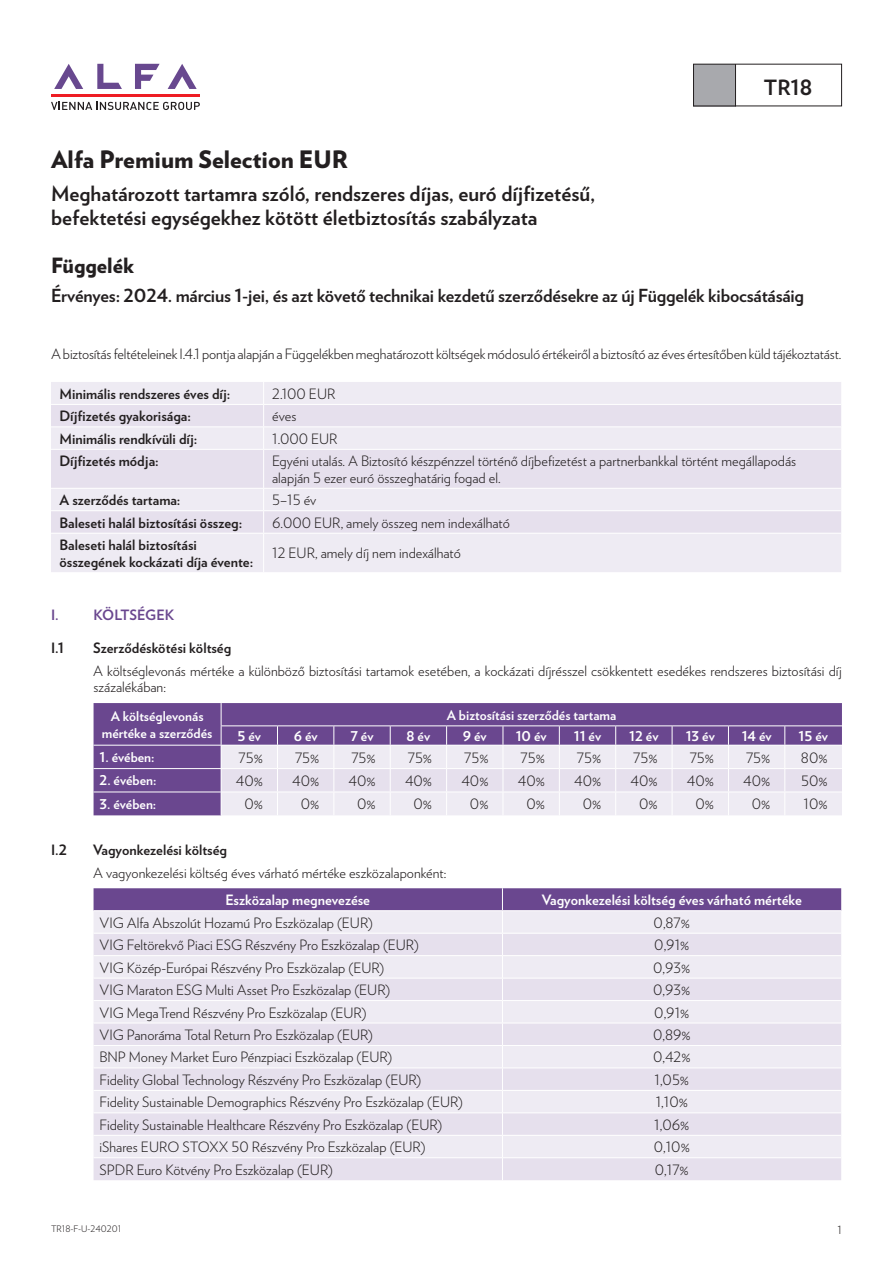
<style>
.page{position:relative;width:893px;height:1263px;background:#fff}
.page>*{position:absolute;margin:0;border:0;box-sizing:border-box;transform-origin:0 0}
.t1{font:900 24px "Verlag";color:#231f20}
.t2{font:700 21px/24px "Verlag";color:#231f20}
.t3{font:900 21px "Verlag";color:#231f20}
.t4{font:700 18px "Verlag";letter-spacing:-.01em;color:#231f20}
.t5{font:300 14.25px/16.5px "Verlag";color:#231f20}
.t6{font:700 14.25px/16.5px "Verlag";color:#231f20}
.t7{font:700 14.25px "Verlag";color:#fff}
.t8{font:700 14.25px "Verlag";letter-spacing:-.01em;color:#6a478f}
.t9{font:700 13.5px/16.5px "Verlag";color:#fff;text-align:center}
.t10{font:300 11.25px "Verlag";color:#231f20}
.t11{font:300 9px "Verlag";color:#231f20}
</style>
<div class="page">
<div style="left:693px;top:64px;width:43px;height:42px;background:#a8a9ad"></div>
<hr style="left:735px;top:64px;width:1px;height:42px;background:#231f20">
<div style="left:693px;top:64px;width:149px;height:42px;border:1px solid #231f20"></div>
<div style="left:51px;top:382px;width:790px;height:190px;background:#eeebf3"></div>
<svg style="left:51px;top:405px;width:790px;height:128px;background:#e8e4ef"></svg>
<hr style="left:51px;top:404px;width:213px;height:1px;background:#fff">
<hr style="left:264px;top:404px;width:577px;height:1px;background:#fff">
<hr style="left:51px;top:426px;width:213px;height:1px;background:#fff">
<hr style="left:264px;top:426px;width:577px;height:1px;background:#fff">
<svg style="left:263px;top:382px;width:1px;height:67px"></svg>
<hr style="left:51px;top:449px;width:213px;height:1px;background:#fff">
<hr style="left:264px;top:449px;width:577px;height:1px;background:#fff">
<hr style="left:263px;top:450px;width:1px;height:38px;background:#fff">
<hr style="left:51px;top:488px;width:213px;height:1px;background:#fff">
<hr style="left:264px;top:488px;width:577px;height:1px;background:#fff">
<hr style="left:51px;top:510px;width:213px;height:1px;background:#fff">
<hr style="left:264px;top:510px;width:577px;height:1px;background:#fff">
<svg style="left:263px;top:489px;width:1px;height:44px"></svg>
<hr style="left:51px;top:533px;width:213px;height:1px;background:#fff">
<hr style="left:264px;top:533px;width:577px;height:1px;background:#fff">
<hr style="left:263px;top:534px;width:1px;height:38px;background:#fff">
<div style="left:94px;top:703px;width:127px;height:112px;background:#6a478f"></div>
<hr style="left:94px;top:745px;width:127px;height:1px;background:#fff">
<hr style="left:94px;top:768px;width:127px;height:1px;background:#fff">
<hr style="left:94px;top:792px;width:127px;height:1px;background:#fff">
<svg style="left:221px;top:703px;width:621px;height:112px;background:#bdaece"></svg>
<svg style="left:94px;top:888px;width:747px;height:292px;background:#e1dae9"></svg>
<svg style="left:168px;top:64px;width:29px;height:25px"></svg>
<svg style="left:135px;top:64px;width:25px;height:25px"></svg>
<svg style="left:97px;top:64px;width:25px;height:25px"></svg>
<svg style="left:54px;top:64px;width:29px;height:25px"></svg>
<hr style="left:51px;top:94px;width:149px;height:3px;background:#ee1d23">
<svg style="left:51px;top:102px;width:149px;height:8px"></svg>
<h2 class="t2" style="left:764px;top:75px;width:50px">TR18</h2>
<h1 class="t1" style="left:51px;top:140px;width:299px">Alfa Premium Selection EUR</h1>
<h2 class="t2" style="left:51px;top:180px;width:546px">Meghatározott tartamra szóló, rendszeres díjas, euró díjfizetésű, befektetési egységekhez kötött életbiztosítás szabályzata</h2>
<h2 class="t3" style="left:51px;top:248px;width:85px">Függelék</h2>
<p class="t4" style="left:51px;top:281px;width:755px">Érvényes: 2024. március 1-jei, és azt követő technikai kezdetű szerződésekre az új Függelék kibocsátásáig</p>
<p class="t5" style="left:51px;top:345px;width:792px">A biztosítás feltételeinek I.4.1 pontja alapján a Függelékben meghatározott költségek módosuló értékeiről a biztosító az éves értesítőben küld tájékoztatást.</p>
<p class="t6" style="left:60px;top:385px;width:172px">Minimális rendszeres éves díj:</p>
<p class="t5" style="left:272px;top:385px;width:65px">2.100 EUR</p>
<p class="t6" style="left:60px;top:407px;width:133px">Díjfizetés gyakorisága:</p>
<p class="t5" style="left:272px;top:407px;width:26px">éves</p>
<p class="t6" style="left:60px;top:430px;width:139px">Minimális rendkívüli díj:</p>
<p class="t5" style="left:272px;top:430px;width:67px">1.000 EUR</p>
<p class="t6" style="left:60px;top:452px;width:101px">Díjfizetés módja:</p>
<p class="t5" style="left:272px;top:452px;width:526px">Egyéni utalás. A Biztosító készpénzzel történő díjbefizetést a partnerbankkal történt megállapodás alapján 5 ezer euró összeghatárig fogad el.</p>
<p class="t6" style="left:60px;top:491px;width:122px">A szerződés tartama:</p>
<p class="t5" style="left:272px;top:491px;width:46px">5–15 év</p>
<p class="t6" style="left:60px;top:514px;width:184px">Baleseti halál biztosítási összeg:</p>
<p class="t5" style="left:272px;top:513px;width:239px">6.000 EUR, amely összeg nem indexálható</p>
<p class="t6" style="left:60px;top:536px;width:195px">Baleseti halál biztosítási összegének kockázati díja évente:</p>
<p class="t5" style="left:272px;top:544px;width:190px">12 EUR, amely díj nem indexálható</p>
<p class="t8" style="left:51px;top:604px;width:9px">I.</p>
<p class="t8" style="left:94px;top:604px;width:82px">KÖLTSÉGEK</p>
<p class="t6" style="left:51px;top:639px;width:14px">I.1</p>
<p class="t6" style="left:93px;top:639px;width:140px">Szerződéskötési költség</p>
<p class="t5" style="left:93px;top:662px;width:750px">A költséglevonás mértéke a különböző biztosítási tartamok esetében, a kockázati díjrésszel csökkentett esedékes rendszeres biztosítási díj százalékában:</p>
<p class="t9" style="left:102px;top:707px;width:112px">A költséglevonás mértéke a szerződés</p>
<p class="t9" style="left:447px;top:706px;width:171px">A biztosítási szerződés tartama</p>
<p class="t9" style="left:237px;top:727px;width:25px">5 év</p>
<p class="t9" style="left:294px;top:727px;width:25px">6 év</p>
<p class="t9" style="left:350px;top:727px;width:25px">7 év</p>
<p class="t9" style="left:407px;top:727px;width:25px">8 év</p>
<p class="t9" style="left:463px;top:727px;width:25px">9 év</p>
<p class="t9" style="left:516px;top:727px;width:32px">10 év</p>
<p class="t9" style="left:574px;top:727px;width:29px">11 év</p>
<p class="t9" style="left:629px;top:727px;width:31px">12 év</p>
<p class="t9" style="left:686px;top:727px;width:31px">13 év</p>
<p class="t9" style="left:742px;top:727px;width:31px">14 év</p>
<p class="t9" style="left:799px;top:727px;width:31px">15 év</p>
<p class="t9" style="left:100px;top:748px;width:57px">1. évében:</p>
<p class="t5" style="left:239px;top:748px;width:26px">75%</p>
<p class="t5" style="left:295px;top:748px;width:26px">75%</p>
<p class="t5" style="left:351px;top:748px;width:26px">75%</p>
<p class="t5" style="left:408px;top:748px;width:26px">75%</p>
<p class="t5" style="left:464px;top:748px;width:26px">75%</p>
<p class="t5" style="left:521px;top:748px;width:26px">75%</p>
<p class="t5" style="left:577px;top:748px;width:26px">75%</p>
<p class="t5" style="left:633px;top:748px;width:26px">75%</p>
<p class="t5" style="left:690px;top:748px;width:26px">75%</p>
<p class="t5" style="left:746px;top:748px;width:26px">75%</p>
<p class="t5" style="left:801px;top:748px;width:28px">80%</p>
<p class="t9" style="left:100px;top:771px;width:58px">2. évében:</p>
<p class="t5" style="left:236px;top:772px;width:29px">40%</p>
<p class="t5" style="left:292px;top:772px;width:29px">40%</p>
<p class="t5" style="left:349px;top:772px;width:29px">40%</p>
<p class="t5" style="left:405px;top:772px;width:29px">40%</p>
<p class="t5" style="left:461px;top:772px;width:29px">40%</p>
<p class="t5" style="left:518px;top:772px;width:29px">40%</p>
<p class="t5" style="left:574px;top:772px;width:29px">40%</p>
<p class="t5" style="left:630px;top:772px;width:29px">40%</p>
<p class="t5" style="left:687px;top:772px;width:29px">40%</p>
<p class="t5" style="left:743px;top:772px;width:29px">40%</p>
<p class="t5" style="left:801px;top:772px;width:28px">50%</p>
<p class="t9" style="left:100px;top:795px;width:58px">3. évében:</p>
<p class="t5" style="left:244px;top:795px;width:20px">0%</p>
<p class="t5" style="left:301px;top:795px;width:20px">0%</p>
<p class="t5" style="left:357px;top:795px;width:20px">0%</p>
<p class="t5" style="left:414px;top:795px;width:20px">0%</p>
<p class="t5" style="left:470px;top:795px;width:20px">0%</p>
<p class="t5" style="left:526px;top:795px;width:20px">0%</p>
<p class="t5" style="left:583px;top:795px;width:20px">0%</p>
<p class="t5" style="left:639px;top:795px;width:20px">0%</p>
<p class="t5" style="left:695px;top:795px;width:20px">0%</p>
<p class="t5" style="left:752px;top:795px;width:20px">0%</p>
<p class="t5" style="left:803px;top:795px;width:26px">10%</p>
<p class="t6" style="left:51px;top:841px;width:17px">I.2</p>
<p class="t6" style="left:93px;top:841px;width:135px">Vagyonkezelési költség</p>
<p class="t5" style="left:93px;top:863px;width:355px">A vagyonkezelési költség éves várható mértéke eszközalaponként:</p>
<p class="t7" style="left:226px;top:889px;width:146px">Eszközalap megnevezése</p>
<p class="t7" style="left:542px;top:889px;width:262px">Vagyonkezelési költség éves várható mértéke</p>
<p class="t5" style="left:100px;top:913px;width:275px">VIG Alfa Abszolút Hozamú Pro Eszközalap (EUR)</p>
<p class="t5" style="left:654px;top:913px;width:38px">0,87%</p>
<p class="t5" style="left:100px;top:936px;width:321px">VIG Feltörekvő Piaci ESG Részvény Pro Eszközalap (EUR)</p>
<p class="t5" style="left:654px;top:936px;width:37px">0,91%</p>
<p class="t5" style="left:100px;top:958px;width:286px">VIG Közép-Európai Részvény Pro Eszközalap (EUR)</p>
<p class="t5" style="left:653px;top:958px;width:39px">0,93%</p>
<p class="t5" style="left:100px;top:981px;width:292px">VIG Maraton ESG Multi Asset Pro Eszközalap (EUR)</p>
<p class="t5" style="left:653px;top:981px;width:39px">0,93%</p>
<p class="t5" style="left:100px;top:1003px;width:268px">VIG MegaTrend Részvény Pro Eszközalap (EUR)</p>
<p class="t5" style="left:654px;top:1003px;width:37px">0,91%</p>
<p class="t5" style="left:100px;top:1026px;width:275px">VIG Panoráma Total Return Pro Eszközalap (EUR)</p>
<p class="t5" style="left:653px;top:1026px;width:39px">0,89%</p>
<p class="t5" style="left:100px;top:1048px;width:294px">BNP Money Market Euro Pénzpiaci Eszközalap (EUR)</p>
<p class="t5" style="left:653px;top:1048px;width:39px">0,42%</p>
<p class="t5" style="left:100px;top:1071px;width:323px">Fidelity Global Technology Részvény Pro Eszközalap (EUR)</p>
<p class="t5" style="left:654px;top:1071px;width:36px">1,05%</p>
<p class="t5" style="left:100px;top:1093px;width:365px">Fidelity Sustainable Demographics Részvény Pro Eszközalap (EUR)</p>
<p class="t5" style="left:656px;top:1093px;width:34px">1,10%</p>
<p class="t5" style="left:100px;top:1116px;width:344px">Fidelity Sustainable Healthcare Részvény Pro Eszközalap (EUR)</p>
<p class="t5" style="left:654px;top:1116px;width:37px">1,06%</p>
<p class="t5" style="left:100px;top:1138px;width:327px">iShares EURO STOXX 50 Részvény Pro Eszközalap (EUR)</p>
<p class="t5" style="left:654px;top:1138px;width:37px">0,10%</p>
<p class="t5" style="left:100px;top:1160px;width:235px">SPDR Euro Kötvény Pro Eszközalap (EUR)</p>
<p class="t5" style="left:655px;top:1160px;width:35px">0,17%</p>
<p class="t11" style="left:51px;top:1222px;width:72px">TR18-F-U-240201</p>
<p class="t10" style="left:838px;top:1221px;width:6px">1</p>
</div>
